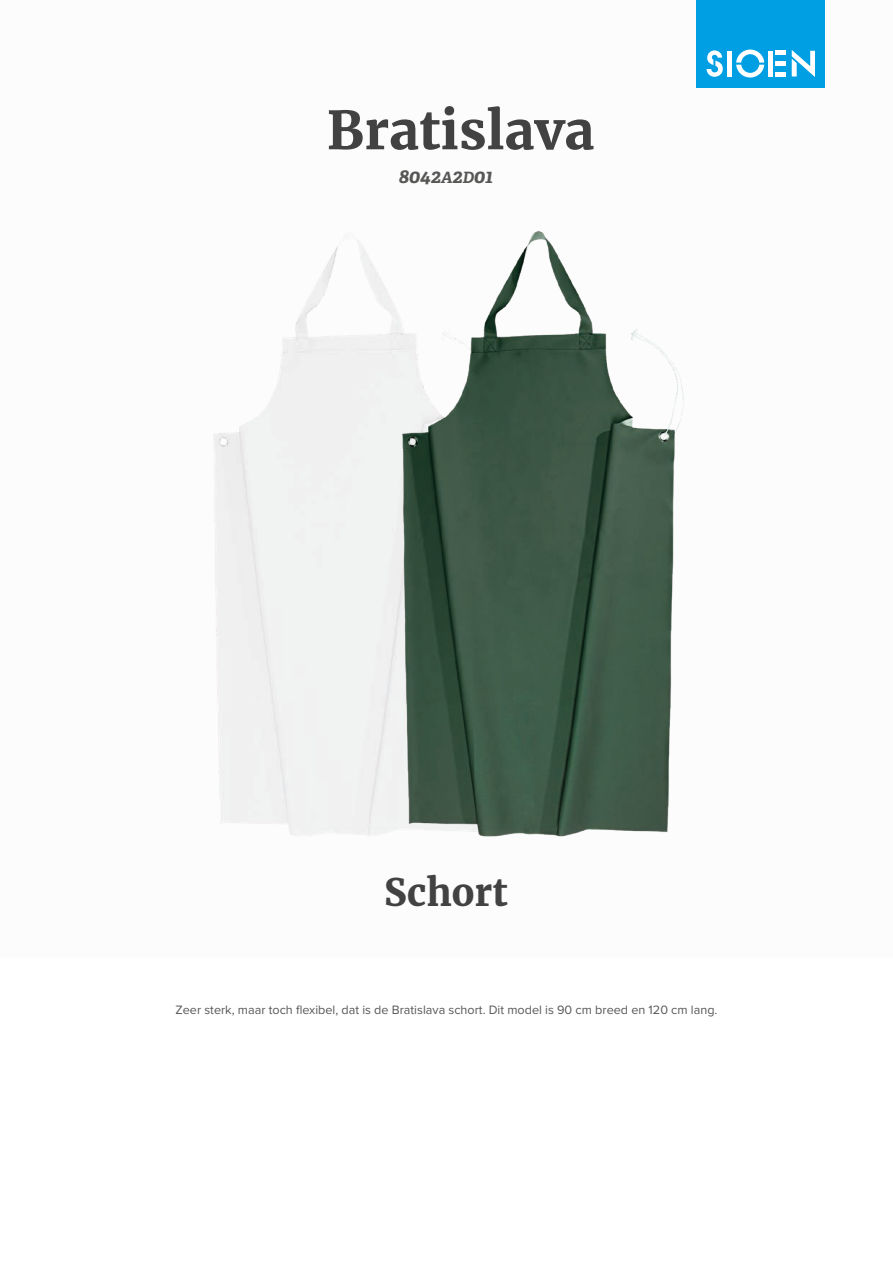
<style>
.page{position:relative;width:893px;height:1263px;background:#fff}
.page>*{position:absolute;margin:0;border:0;box-sizing:border-box;transform-origin:0 0}
.t1{font:700 52.5px "Merriweather";color:#424243}
.t2{font:700 37.5px "Merriweather";color:#424243}
.t3{font:italic 700 19.5px "Adelle";color:#575756}
.t4{font:12.6px "Proxima Nova";color:#575756}
.s1{font-size:15.6px}
</style>
<div class="page">
<div style="left:697px;top:0;width:128px;height:88px;background:#009fe3"></div>
<svg style="left:707px;top:50px;width:16px;height:27px"></svg>
<svg style="left:736px;top:50px;width:28px;height:28px"></svg>
<div style="left:727px;top:51px;width:5px;height:26px;background:#fff"></div>
<div style="left:768px;top:51px;width:5px;height:26px;background:#fff"></div>
<div style="left:775px;top:72px;width:11px;height:5px;background:#fff"></div>
<div style="left:775px;top:61px;width:11px;height:5px;background:#fff"></div>
<hr style="left:775px;top:51px;width:11px;height:4px;background:#fff">
<svg style="left:792px;top:50px;width:23px;height:27px"></svg>
<img style="left:298px;top:230px;width:386px;height:607px">
<h1 class="t1" style="left:327px;top:95px;width:269px">Bratislava</h1>
<h3 class="t3" style="left:399px;top:164px;width:96px">8042<span class="s1">A</span>2<span class="s1">D</span>01</h3>
<h2 class="t2" style="left:384px;top:867px;width:125px">Schort</h2>
<p class="t4" style="left:175px;top:1000px;width:544px">Zeer sterk, maar toch flexibel, dat is de Bratislava schort. Dit model is 90 cm breed en 120 cm lang.</p>
</div>
